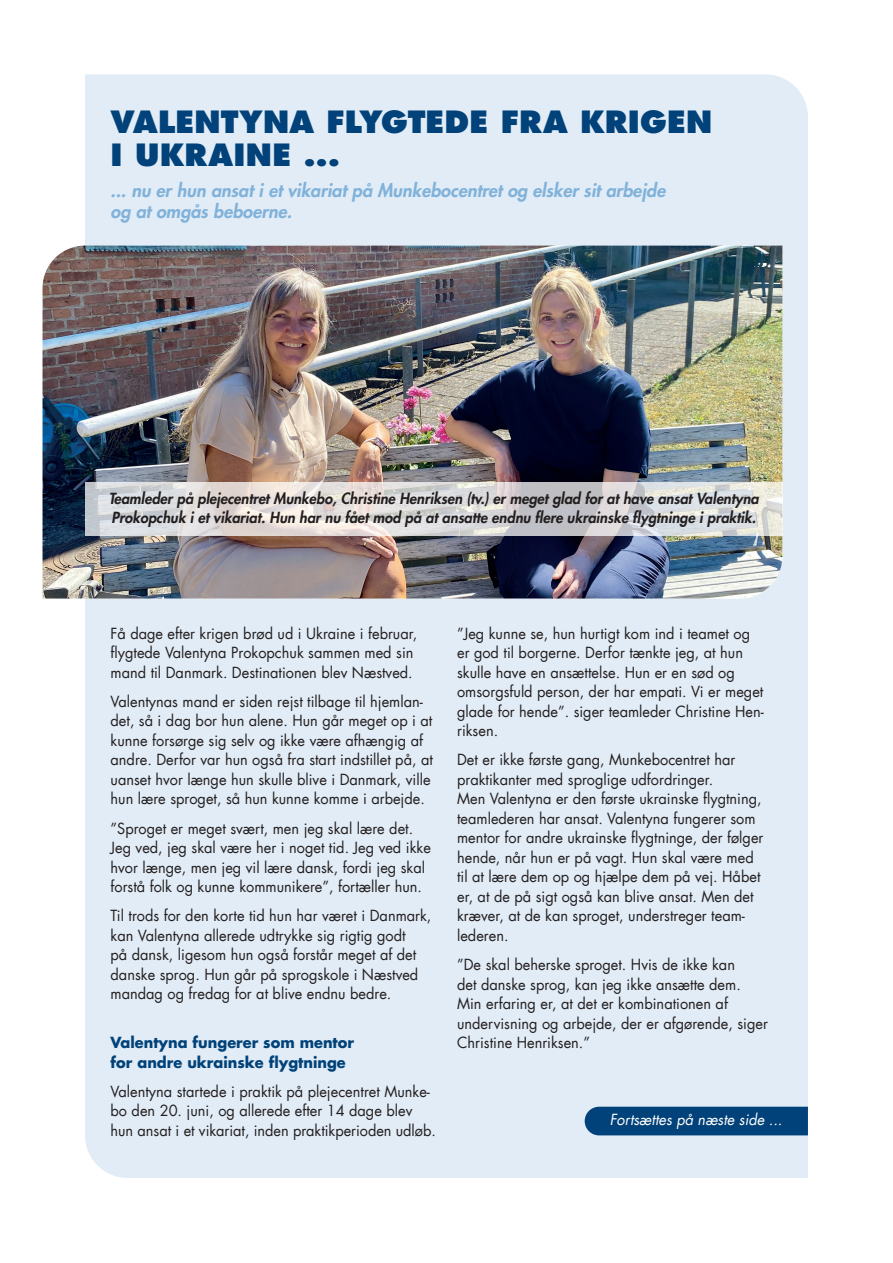
<style>
.page{position:relative;width:893px;height:1263px;background:#fff}
.page>*{position:absolute;margin:0;border:0;box-sizing:border-box;transform-origin:0 0}
.Overskrift_-_Nyt_des{font:800 30px/33px "Futura LT";letter-spacing:.005em;color:#004279}
.Underoverskrift_-_Ny{font:italic 800 18px/21px "Futura LT";color:#80b2da}
.Brødtekst_-_Nyt_desi{font:15px/19.5px "Futura LT";color:#231f20}
.Billedtekst_-_Nyt_de{font:italic 800 15px/19.5px "Futura LT";color:#231f20}
.Mellemrubrik_-_Nyt_d{font:700 15px/19.5px "Futura LT";color:#004279}
.Kildeangivelse_-_Nyt{font:italic 15px "Futura LT";color:#fff}
</style>
<div class="page">
<div style="left:85px;top:74px;width:723px;height:1104px;background:#e2ecf6"></div>
<div style="left:585px;top:1107px;width:223px;height:28px;background:#004279"></div>
<img style="left:43px;top:246px;width:739px;height:352px">
<svg style="left:85px;top:483px;width:697px;height:53px"></svg>
<h1 class="Overskrift_-_Nyt_des" style="left:111px;top:105px;width:603px">VALENTYNA FLYGTEDE FRA KRIGEN<br>I UKRAINE ...</h1>
<h2 class="Underoverskrift_-_Ny" style="left:111px;top:179px;width:556px">... nu er hun ansat i et vikariat på Munkebocentret og elsker sit arbejde og at omgås beboerne.</h2>
<h4 class="Billedtekst_-_Nyt_de" style="left:109px;top:489px;width:652px">Teamleder på plejecentret Munkebo, Christine Henriksen (tv.) er meget glad for at have ansat Valentyna<br>Prokopchuk i et vikariat. Hun har nu fået mod på at ansatte endnu flere ukrainske flygtninge i praktik.</h4>
<p class="Brødtekst_-_Nyt_desi" style="left:111px;top:623px;width:308px">Få dage efter krigen brød ud i Ukraine i februar, flygtede Valentyna Prokopchuk sammen med sin mand til Danmark. Destinationen blev Næstved.</p>
<p class="Brødtekst_-_Nyt_desi" style="left:111px;top:692px;width:324px">Valentynas mand er siden rejst tilbage til hjemlan&shy;det, så i dag bor hun alene. Hun går meget op i at kunne forsørge sig selv og ikke være afhængig af andre. Derfor var hun også fra start indstillet på, at uanset hvor længe hun skulle blive i Danmark, ville hun lære sproget, så hun kunne komme i arbejde.</p>
<p class="Brødtekst_-_Nyt_desi" style="left:111px;top:818px;width:322px">”Sproget er meget svært, men jeg skal lære det.<br>Jeg ved, jeg skal være her i noget tid. Jeg ved ikke hvor længe, men jeg vil lære dansk, fordi jeg skal forstå folk og kunne kommunikere”, fortæller hun.</p>
<p class="Brødtekst_-_Nyt_desi" style="left:111px;top:906px;width:322px">Til trods for den korte tid hun har været i Danmark, kan Valentyna allerede udtrykke sig rigtig godt<br>på dansk, ligesom hun også forstår meget af det danske sprog. Hun går på sprogskole i Næstved mandag og fredag for at blive endnu bedre.</p>
<h3 class="Mellemrubrik_-_Nyt_d" style="left:111px;top:1032px;width:245px">Valentyna fungerer som mentor for andre ukrainske flygtninge</h3>
<p class="Brødtekst_-_Nyt_desi" style="left:111px;top:1082px;width:327px">Valentyna startede i praktik på plejecentret Munke&shy;bo den 20. juni, og allerede efter 14 dage blev hun ansat i et vikariat, inden praktikperioden udløb.</p>
<p class="Brødtekst_-_Nyt_desi" style="left:457px;top:623px;width:308px">”Jeg kunne se, hun hurtigt kom ind i teamet og er god til borgerne. Derfor tænkte jeg, at hun skulle have en ansættelse. Hun er en sød og omsorgsfuld person, der har empati. Vi er meget glade for hende”. siger teamleder Christine Hen&shy;riksen.</p>
<p class="Brødtekst_-_Nyt_desi" style="left:457px;top:750px;width:308px">Det er ikke første gang, Munkebocentret har praktikanter med sproglige udfordringer.<br>Men Valentyna er den første ukrainske flygtning, teamlederen har ansat. Valentyna fungerer som mentor for andre ukrainske flygtninge, der følger hende, når hun er på vagt. Hun skal være med til at lære dem op og hjælpe dem på vej. Håbet er, at de på sigt også kan blive ansat. Men det kræver, at de kan sproget, understreger team&shy;lederen.</p>
<p class="Brødtekst_-_Nyt_desi" style="left:457px;top:955px;width:312px">”De skal beherske sproget. Hvis de ikke kan<br>det danske sprog, kan jeg ikke ansætte dem.<br>Min erfaring er, at det er kombinationen af undervisning og arbejde, der er afgørende, siger Christine Henriksen.”</p>
<p class="Kildeangivelse_-_Nyt" style="left:610px;top:1110px;width:174px">Fortsættes på næste side ...</p>
</div>
